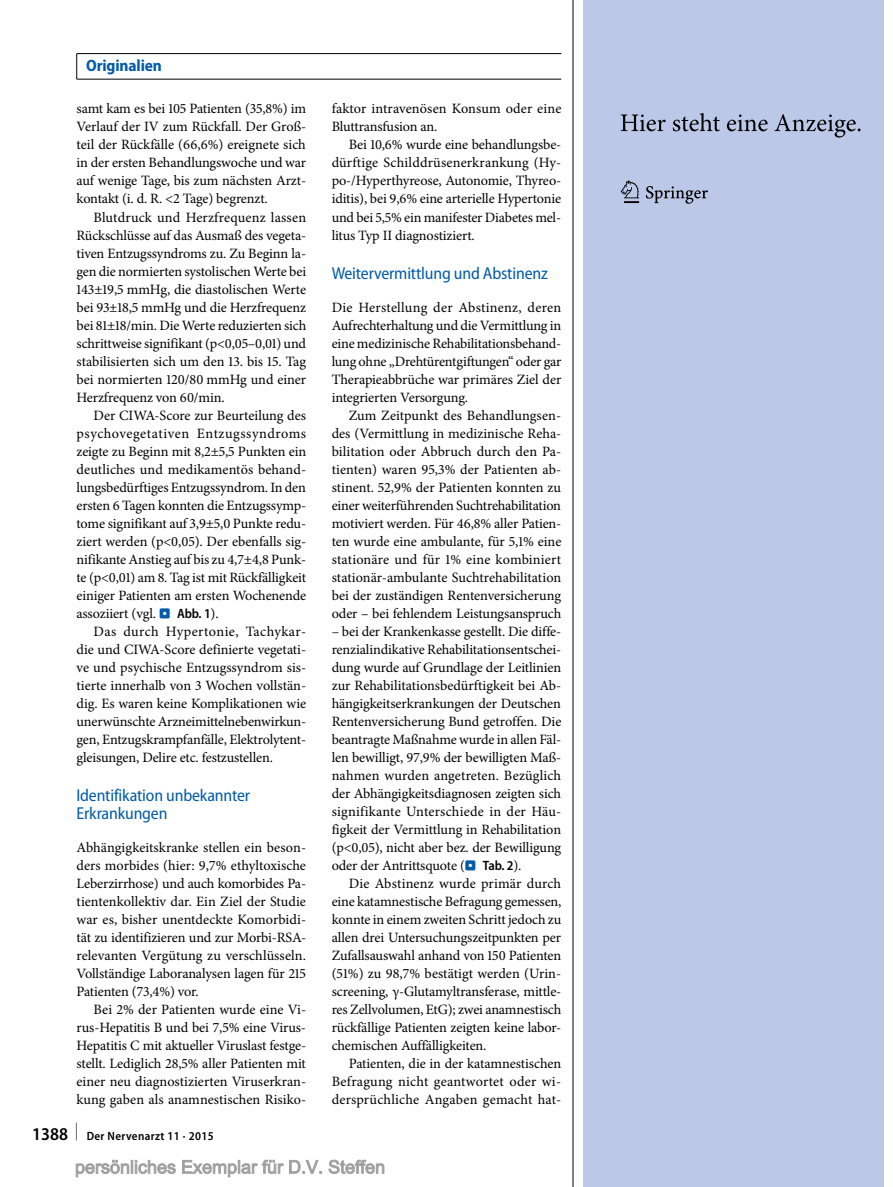
<style>
.page{position:relative;width:893px;height:1187px;background:#fff}
.page>*{position:absolute;margin:0;border:0;box-sizing:border-box;transform-origin:0 0}
.t1{font:semi-condensed 17.25px/18px "Myriad Pro";letter-spacing:-.01em;color:#005ba9}
.t2{font:700 semi-condensed 16.5px "Myriad Pro";letter-spacing:-.01em;color:#005ba9}
.t3{font:14.25px/18px "Minion Pro";letter-spacing:-.01em;color:#000;text-align:justify}
.t4{font:600 semi-condensed 12px "Myriad Pro";letter-spacing:.03em;color:#000}
.s1{font-family:"S Buttons";font-size:13.5px;color:#005ba9}
.s2{font-family:"Myriad Pro";font-weight:600;font-stretch:semi-condensed;font-size:13.5px}
.s3{font-size:18px}
</style>
<div class="page">
<svg style="left:76px;top:54px;width:1px;height:25px"></svg>
<hr style="left:77px;top:53px;width:484px;height:1px;background:#000">
<hr style="left:77px;top:79px;width:484px;height:1px;background:#000">
<div style="left:583px;top:0;width:300px;height:1186px;background:#bcc8e8"></div>
<svg style="left:621px;top:113px;width:240px;height:25px"></svg>
<svg style="left:621px;top:180px;width:87px;height:24px"></svg>
<hr style="left:573px;top:0;width:1px;height:1186px;background:#000">
<svg style="left:75px;top:1159px;width:310px;height:18px"></svg>
<p class="t2" style="left:86px;top:57px;width:77px">Originalien</p>
<p class="t3" style="left:77px;top:100px;width:231px">samt kam es bei 105 Patienten (35,8%) im Verlauf der IV zum Rückfall. Der Groß&shy;teil der Rückfälle (66,6%) ereignete sich in der ersten Behandlungswoche und war auf wenige Tage, bis zum nächsten Arzt&shy;kontakt (i. d. R. &lt;2 Tage) begrenzt.</p>
<p class="t3" style="left:77px;top:208px;width:231px;text-indent:17px">Blutdruck und Herzfrequenz lassen Rückschlüsse auf das Ausmaß des vegeta&shy;tiven Entzugssyndroms zu. Zu Beginn la&shy;gen die normierten systolischen Werte bei 143±19,5 mmHg, die diastolischen Werte bei 93±18,5 mmHg und die Herzfrequenz bei 81±18/min. Die Werte reduzierten sich schrittweise signifikant (p&lt;0,05–0,01) und stabilisierten sich um den 13. bis 15. Tag bei normierten 120/80 mmHg und einer Herzfrequenz von 60/min.</p>
<p class="t3" style="left:77px;top:406px;width:231px;text-indent:17px">Der CIWA-Score zur Beurteilung des psychovegetativen Entzugssyndroms zeigte zu Beginn mit 8,2±5,5 Punkten ein deutliches und medikamentös behand&shy;lungsbedürftiges Entzugssyndrom. In den ersten 6 Tagen konnten die Entzugssymp&shy;tome signifikant auf 3,9±5,0 Punkte redu&shy;ziert werden (p&lt;0,05). Der ebenfalls sig&shy;nifikante Anstieg auf bis zu 4,7±4,8 Punk&shy;te (p&lt;0,01) am 8. Tag ist mit Rückfälligkeit einiger Patienten am ersten Wochenende assoziiert (vgl. <span class="s1">.</span> <span class="s2">Abb. 1</span>).</p>
<p class="t3" style="left:77px;top:622px;width:231px;text-indent:17px">Das durch Hypertonie, Tachykar&shy;die und CIWA-Score definierte vegetati&shy;ve und psychische Entzugssyndrom sis&shy;tierte innerhalb von 3 Wochen vollstän&shy;dig. Es waren keine Komplikationen wie unerwünschte Arzneimittelnebenwirkun&shy;gen, Entzugskrampfanfälle, Elektrolytent&shy;gleisungen, Delire etc. festzustellen.</p>
<p class="t1" style="left:77px;top:786px;width:175px">Identifikation unbekannter<br>Erkrankungen</p>
<p class="t3" style="left:77px;top:838px;width:231px">Abhängigkeitskranke stellen ein beson&shy;ders morbides (hier: 9,7% ethyltoxische Leberzirrhose) und auch komorbides Pa&shy;tientenkollektiv dar. Ein Ziel der Studie war es, bisher unentdeckte Komorbidi&shy;tät zu identifizieren und zur Morbi-RSA&shy;relevanten Vergütung zu verschlüsseln.<br>Vollständige Laboranalysen lagen für 215<br>Patienten (73,4%) vor.</p>
<p class="t3" style="left:77px;top:1000px;width:231px;text-indent:17px">Bei 2% der Patienten wurde eine Vi&shy;rus-Hepatitis B und bei 7,5% eine Virus-Hepatitis C mit aktueller Viruslast festge&shy;stellt. Lediglich 28,5% aller Patienten mit einer neu diagnostizierten Viruserkran&shy;kung gaben als anamnestischen Risiko-</p>
<p class="t4" style="left:32px;top:1129px;width:183px"><span class="s3">1388 </span><sup>|</sup> Der Nervenarzt 11 · 2015</p>
<p class="t3" style="left:332px;top:100px;width:231px">faktor intravenösen Konsum oder eine<br>Bluttransfusion an.</p>
<p class="t3" style="left:332px;top:136px;width:231px;text-indent:17px">Bei 10,6% wurde eine behandlungsbe&shy;dürftige Schilddrüsenerkrankung (Hy&shy;po-/Hyperthyreose, Autonomie, Thyreo&shy;iditis), bei 9,6% eine arterielle Hypertonie und bei 5,5% ein manifester Diabetes mel&shy;litus Typ II diagnostiziert.</p>
<p class="t1" style="left:332px;top:264px;width:218px">Weitervermittlung und Abstinenz</p>
<p class="t3" style="left:332px;top:298px;width:231px">Die Herstellung der Abstinenz, deren Aufrechterhaltung und die Vermittlung in eine medizinische Rehabilitationsbehand&shy;lung ohne „Drehtürentgiftungen“ oder gar Therapieabbrüche war primäres Ziel der integrierten Versorgung.</p>
<p class="t3" style="left:332px;top:406px;width:231px;text-indent:17px">Zum Zeitpunkt des Behandlungsen&shy;des (Vermittlung in medizinische Reha&shy;bilitation oder Abbruch durch den Pa&shy;tienten) waren 95,3% der Patienten ab&shy;stinent. 52,9% der Patienten konnten zu einer weiterführenden Suchtrehabilitation motiviert werden. Für 46,8% aller Patien&shy;ten wurde eine ambulante, für 5,1% eine stationäre und für 1% eine kombiniert stationär-ambulante Suchtrehabilitation bei der zuständigen Rentenversicherung oder – bei fehlendem Leistungsanspruch</p>
<p class="t3" style="left:332px;top:622px;width:231px">– bei der Krankenkasse gestellt. Die diffe&shy;renzialindikative Rehabilitationsentschei&shy;dung wurde auf Grundlage der Leitlinien zur Rehabilitationsbedürftigkeit bei Ab&shy;hängigkeitserkrankungen der Deutschen Rentenversicherung Bund getroffen. Die beantragte Maßnahme wurde in allen Fäl&shy;len bewilligt, 97,9% der bewilligten Maß&shy;nahmen wurden angetreten. Bezüglich der Abhängigkeitsdiagnosen zeigten sich signifikante Unterschiede in der Häu&shy;figkeit der Vermittlung in Rehabilitation (p&lt;0,05), nicht aber bez. der Bewilligung oder der Antrittsquote (<span class="s1">.</span> <span class="s2">Tab. 2</span>).</p>
<p class="t3" style="left:332px;top:874px;width:231px;text-indent:17px">Die Abstinenz wurde primär durch eine katamnestische Befragung gemessen, konnte in einem zweiten Schritt jedoch zu allen drei Untersuchungszeitpunkten per Zufallsauswahl anhand von 150 Patienten (51%) zu 98,7% bestätigt werden (Urin&shy;screening, γ-Glutamyltransferase, mittle&shy;res Zellvolumen, EtG); zwei anamnestisch rückfällige Patienten zeigten keine labor&shy;chemischen Auffälligkeiten.</p>
<p class="t3" style="left:332px;top:1054px;width:231px;text-indent:17px">Patienten, die in der katamnestischen Befragung nicht geantwortet oder wi&shy;dersprüchliche Angaben gemacht hat-</p>
</div>
